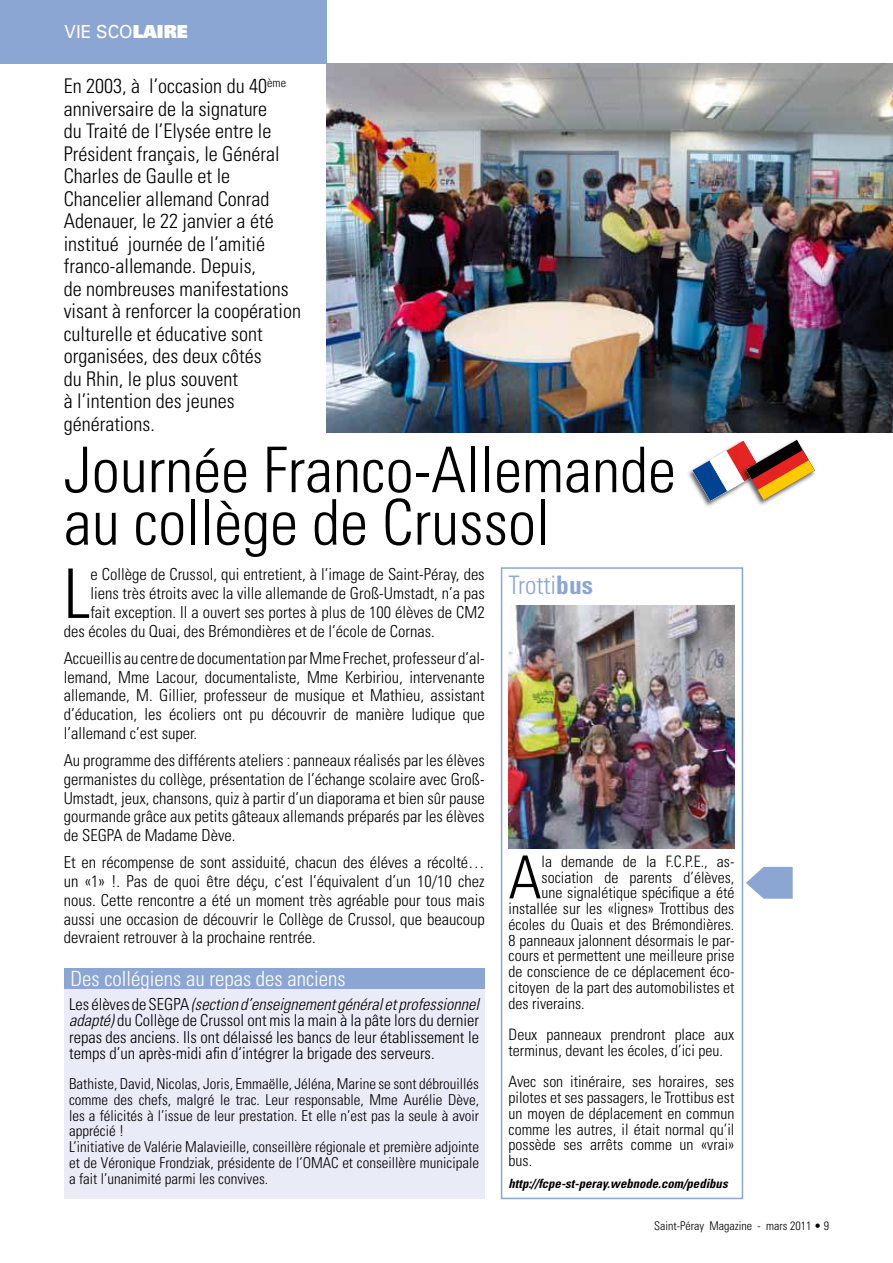
<style>
.page{position:relative;width:893px;height:1263px;background:#fff}
.page>*{position:absolute;margin:0;border:0;box-sizing:border-box;transform-origin:0 0}
.t1{font:300 condensed 68.4px "Univers";color:#000}
.t2{font:300 condensed 63px/52.5px "Univers";color:#000}
.t3{font:300 condensed 59.4px "Univers";color:#000}
.t4{font:300 condensed 25.5px "Univers";color:#8ba6d2}
.t5{font:300 condensed 21px "Univers";color:#fff}
.t6{font:300 condensed 20.25px/22.5px "Univers";color:#000}
.t7{font:18px "Univers";color:#fff;scale:.96 1}
.t8{font:300 condensed 16.5px/18.8px "Univers";color:#000;text-align:justify}
.t9{font:300 condensed 15.75px/15.8px "Univers";color:#000}
.t10{font:300 condensed 15px/15.8px "Univers";color:#000}
.t11{font:italic 700 condensed 12.75px "Univers";color:#000}
.t12{font:300 condensed 12px "Univers";color:#000}
.s1{font-weight:900}
.s2{font-style:italic}
.s3{font-weight:700}
</style>
<div class="page">
<div style="left:64px;top:988px;width:421px;height:211px;background:#e9ecf6"></div>
<div style="left:0;top:0;width:326px;height:64px;background:#8ba6d2"></div>
<svg style="left:746px;top:867px;width:47px;height:32px"></svg>
<div style="left:501px;top:567px;width:242px;height:632px;border:2px solid #8ba6d2"></div>
<img style="left:509px;top:605px;width:226px;height:244px">
<img style="left:326px;top:64px;width:567px;height:369px">
<div style="left:64px;top:968px;width:421px;height:21px;background:#8ba6d2"></div>
<img style="left:688px;top:469px;width:31px;height:38px">
<img style="left:757px;top:501px;width:7px;height:4px">
<svg style="left:692px;top:440px;width:123px;height:61px"></svg>
<p class="t7" style="left:64px;top:25px;width:130px">VIE SCO<span class="s1">LAIRE</span></p>
<p class="t6" style="left:64px;top:77px;width:239px">En 2003, à l’occasion du 40<sup>ème </sup>anniversaire de la signature<br>du Traité de l’Elysée entre le<br>Président français, le Général<br>Charles de Gaulle et le<br>Chancelier allemand Conrad<br>Adenauer, le 22 janvier a été institué journée de l’amitié franco-allemande. Depuis,<br>de nombreuses manifestations visant à renforcer la coopération culturelle et éducative sont organisées, des deux côtés<br>du Rhin, le plus souvent<br>à l’intention des jeunes générations.</p>
<h2 class="t2" style="left:64px;top:449px;width:614px">Journée Franco-Allemande au collège de Crussol</h2>
<h1 class="t1" style="left:64px;top:567px;width:28px">L</h1>
<p class="t8" style="left:90px;top:567px;width:396px">e Collège de Crussol, qui entretient, à l’image de Saint-Péray, des</p>
<p class="t8" style="left:90px;top:585px;width:396px">liens très étroits avec la ville allemande de Groß-Umstadt, n’a pas</p>
<p class="t8" style="left:90px;top:604px;width:396px">fait exception. Il a ouvert ses portes à plus de 100 élèves de CM2</p>
<p class="t8" style="left:64px;top:623px;width:373px">des écoles du Quai, des Brémondières et de l’école de Cornas.</p>
<p class="t8" style="left:64px;top:650px;width:422px">Accueillis au centre de documentation par Mme Frechet, professeur d’al&shy;lemand, Mme Lacour, documentaliste, Mme Kerbiriou, intervenante allemande, M. Gillier, professeur de musique et Mathieu, assistant d’éducation, les écoliers ont pu découvrir de manière ludique que l’allemand c’est super.</p>
<p class="t8" style="left:64px;top:752px;width:422px">Au programme des différents ateliers : panneaux réalisés par les élèves germanistes du collège, présentation de l’échange scolaire avec Groß-Umstadt, jeux, chansons, quiz à partir d’un diaporama et bien sûr pause gourmande grâce aux petits gâteaux allemands préparés par les élèves de SEGPA de Madame Dève.</p>
<p class="t8" style="left:64px;top:855px;width:422px">Et en récompense de sont assiduité, chacun des éléves a récolté… un «1» !. Pas de quoi être déçu, c’est l’équivalent d’un 10/10 chez nous. Cette rencontre a été un moment très agréable pour tous mais aussi une occasion de découvrir le Collège de Crussol, que beaucoup devraient retrouver à la prochaine rentrée.</p>
<p class="t5" style="left:71px;top:970px;width:277px">Des collégiens au repas des anciens</p>
<p class="t8" style="left:69px;top:997px;width:415px;line-height:16.5px;text-align:left">L e s é l è v e s d e S E G PA <span class="s2">(section d’enseignementgénéraletprofessionnel adapté)</span>du Collège de Crussol ont mis la main à la pâte lors du dernier repas des anciens. Ils ont délaissé les bancs de leur établissement le temps d’un après-midi afin d’intégrer la brigade des serveurs.</p>
<p class="t10" style="left:69px;top:1077px;width:411px">Bathiste, David, Nicolas, Joris, Emmaëlle, Jéléna, Marine se sont débrouillés comme des chefs, malgré le trac. Leur responsable, Mme Aurélie Dève, les a félicités à l’issue de leur prestation. Et elle n’est pas la seule à avoir apprécié !<br>L’initiative de Valérie Malavieille, conseillère régionale et première adjointe et de Véronique Frondziak, présidente de l’OMAC et conseillère municipale a fait l’unanimité parmi les convives.</p>
<h3 class="t4" style="left:509px;top:575px;width:86px">Trotti<span class="s3">bus</span></h3>
<h3 class="t3" style="left:509px;top:854px;width:35px">A</h3>
<p class="t9" style="left:542px;top:855px;width:194px">la demande de la F.C.P.E., as-</p>
<p class="t9" style="left:542px;top:870px;width:194px">sociation de parents d’élèves,</p>
<p class="t9" style="left:542px;top:886px;width:194px">une signalétique spécifique a été</p>
<p class="t9" style="left:509px;top:902px;width:227px">installée sur les «lignes» Trottibus des</p>
<p class="t9" style="left:509px;top:918px;width:227px">écoles du Quais et des Brémondières.</p>
<p class="t9" style="left:509px;top:933px;width:227px">8 panneaux jalonnent désormais le par-</p>
<p class="t9" style="left:509px;top:949px;width:227px">cours et permettent une meilleure prise</p>
<p class="t9" style="left:509px;top:965px;width:227px">de conscience de ce déplacement éco-</p>
<p class="t9" style="left:509px;top:981px;width:227px">citoyen de la part des automobilistes et</p>
<p class="t9" style="left:509px;top:996px;width:78px">des riverains.</p>
<p class="t9" style="left:509px;top:1028px;width:227px">Deux panneaux prendront place aux terminus, devant les écoles, d’ici peu.</p>
<p class="t9" style="left:509px;top:1075px;width:227px;text-align:justify">Avec son itinéraire, ses horaires, ses pilotes et ses passagers, le Trottibus est un moyen de déplacement en commun comme les autres, il était normal qu’il possède ses arrêts comme un «vrai» bus.</p>
<p class="t11" style="left:509px;top:1179px;width:223px">http://fcpe-st-peray.webnode.com/pedibus</p>
<p class="t12" style="left:654px;top:1221px;width:177px">Saint-Péray Magazine - mars 2011 • 9</p>
</div>
